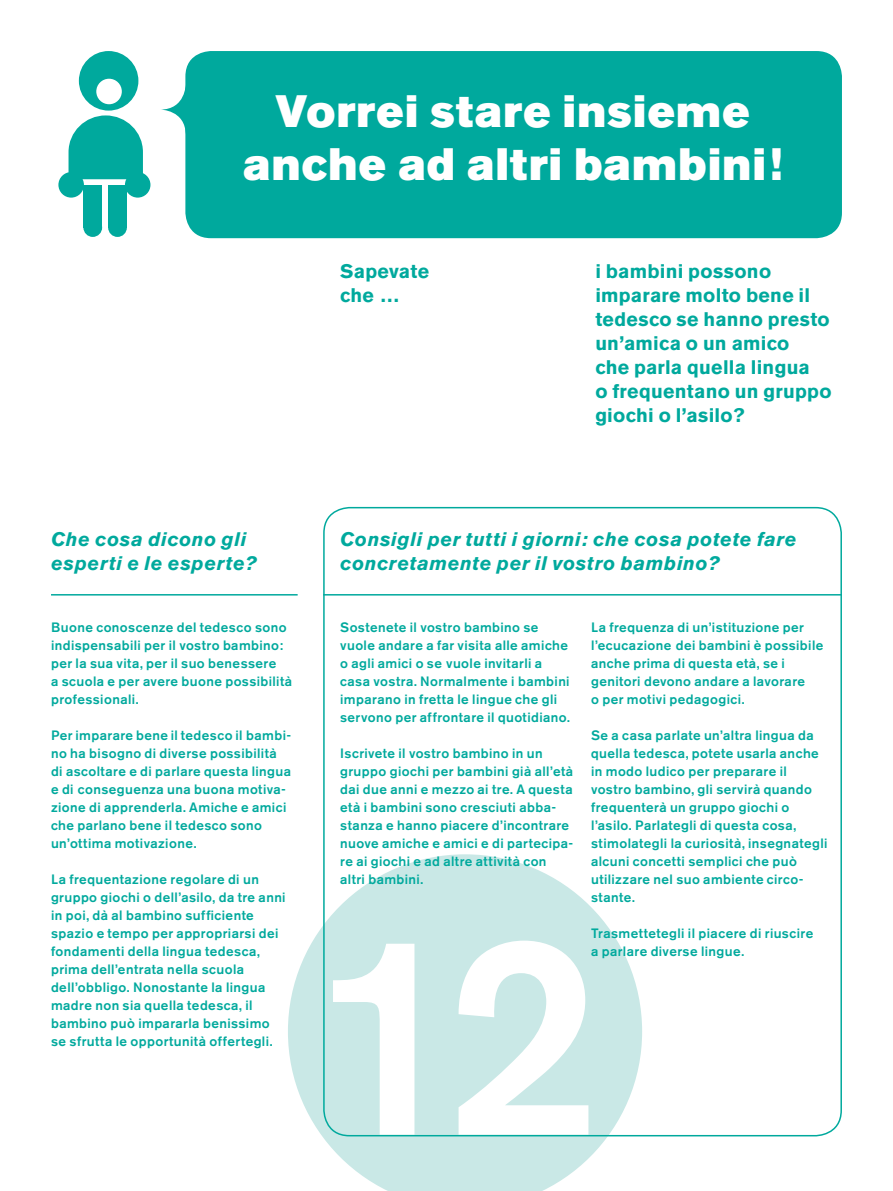
<style>
.page{position:relative;width:893px;height:1191px;background:#fff}
.page>*{position:absolute;margin:0;border:0;box-sizing:border-box;transform-origin:0 0}
.t1{font:500 282.75px "Akzidenz Grotesk BE";color:#fff}
.t2{font:45px/52.5px "Akzidenz Grotesk BE Super";letter-spacing:.03em;color:#fff;text-align:center}
.t3{font:700 19.5px/24px "Akzidenz Grotesk BE";letter-spacing:.015em;color:#00a99d}
.t4{font:italic 700 19.5px/24px "Akzidenz Grotesk BE";letter-spacing:.03em;color:#00a99d}
.t5{font:500 13.5px/18px "Akzidenz Grotesk BE";letter-spacing:.03em;color:#00a99d}
</style>
<div class="page">
<svg style="left:288px;top:854px;width:354px;height:337px;fill:#c9e8e6"></svg>
<div style="left:185px;top:51px;width:657px;height:187px;background:#00a99d;border-radius:26px"></div>
<svg style="left:160px;top:84px;width:51px;height:51px"></svg>
<hr style="left:51px;top:594px;width:247px;height:1px;background:#00a99d">
<div style="left:79px;top:51px;width:59px;height:60px;background:#00a99d;border-radius:50%"></div>
<svg style="left:69px;top:115px;width:74px;height:64px;background:#22b4aa"></svg>
<div style="left:58px;top:172px;width:26px;height:26px;background:#00a99d;border-radius:50%"></div>
<div style="left:96px;top:79px;width:26px;height:25px;background:#fff;border-radius:50%"></div>
<div style="left:83px;top:185px;width:19px;height:42px;background:#00a99d"></div>
<div style="left:83px;top:218px;width:19px;height:19px;background:#00a99d;border-radius:50%"></div>
<div style="left:108px;top:185px;width:19px;height:42px;background:#00a99d"></div>
<div style="left:108px;top:218px;width:19px;height:19px;background:#00a99d;border-radius:50%"></div>
<div style="left:125px;top:172px;width:25px;height:26px;background:#00a99d;border-radius:50%"></div>
<hr style="left:323px;top:594px;width:519px;height:1px;background:#00a99d">
<h2 class="t2" style="left:243px;top:86px;width:541px">Vorrei stare insieme anche ad altri bambini!</h2>
<h3 class="t3" style="left:340px;top:260px;width:90px">Sapevate che …</h3>
<h3 class="t3" style="left:595px;top:260px;width:238px">i bambini possono imparare molto bene il tedesco se hanno presto un’amica o un amico<br>che parla quella lingua<br>o frequentano un gruppo giochi o l’asilo?</h3>
<h3 class="t4" style="left:51px;top:527px;width:207px">Che cosa dicono gli esperti e le esperte?</h3>
<p class="t5" style="left:51px;top:618px;width:243px">Buone conoscenze del tedesco sono indispensabili per il vostro bambino: per la sua vita, per il suo benessere<br>a scuola e per avere buone possibilità professionali.</p>
<p class="t5" style="left:51px;top:726px;width:242px">Per imparare bene il tedesco il bambi&shy;no ha bisogno di diverse possibilità di ascoltare e di parlare questa lingua e di conseguenza una buona motiva&shy;zione di apprenderla. Amiche e amici che parlano bene il tedesco sono un’ottima motivazione.</p>
<p class="t5" style="left:51px;top:870px;width:236px">La frequentazione regolare di un gruppo giochi o dell’asilo, da tre anni in poi, dà al bambino sufficiente spazio e tempo per appropriarsi dei fondamenti della lingua tedesca, prima dell’entrata nella scuola dell’obbligo. Nonostante la lingua madre non sia quella tedesca, il bambino può impararla benissimo se sfrutta le opportunità offertegli.</p>
<h3 class="t4" style="left:340px;top:527px;width:458px">Consigli per tutti i giorni: che cosa potete fare concretamente per il vostro bambino?</h3>
<p class="t5" style="left:340px;top:618px;width:231px">Sostenete il vostro bambino se vuole andare a far visita alle amiche o agli amici o se vuole invitarli a casa vostra. Normalmente i bambini imparano in fretta le lingue che gli servono per affrontare il quotidiano.</p>
<p class="t5" style="left:340px;top:744px;width:235px">Iscrivete il vostro bambino in un gruppo giochi per bambini già all’età dai due anni e mezzo ai tre. A questa età i bambini sono cresciuti abba&shy;stanza e hanno piacere d’incontrare nuove amiche e amici e di partecipa&shy;re ai giochi e ad altre attività con altri bambini.</p>
<p class="t5" style="left:591px;top:618px;width:234px">La frequenza di un’istituzione per l’ecucazione dei bambini è possibile anche prima di questa età, se i genitori devono andare a lavorare<br>o per motivi pedagogici.</p>
<p class="t5" style="left:591px;top:726px;width:238px">Se a casa parlate un’altra lingua da quella tedesca, potete usarla anche in modo ludico per preparare il vostro bambino, gli servirà quando frequenterà un gruppo giochi o l’asilo. Parlategli di questa cosa, stimolategli la curiosità, insegnategli alcuni concetti semplici che può utilizzare nel suo ambiente circo&shy;stante.</p>
<p class="t5" style="left:591px;top:924px;width:224px">Trasmettetegli il piacere di riuscire a parlare diverse lingue.</p>
<h1 class="t1" style="left:312px;top:862px;width:291px">12</h1>
</div>
